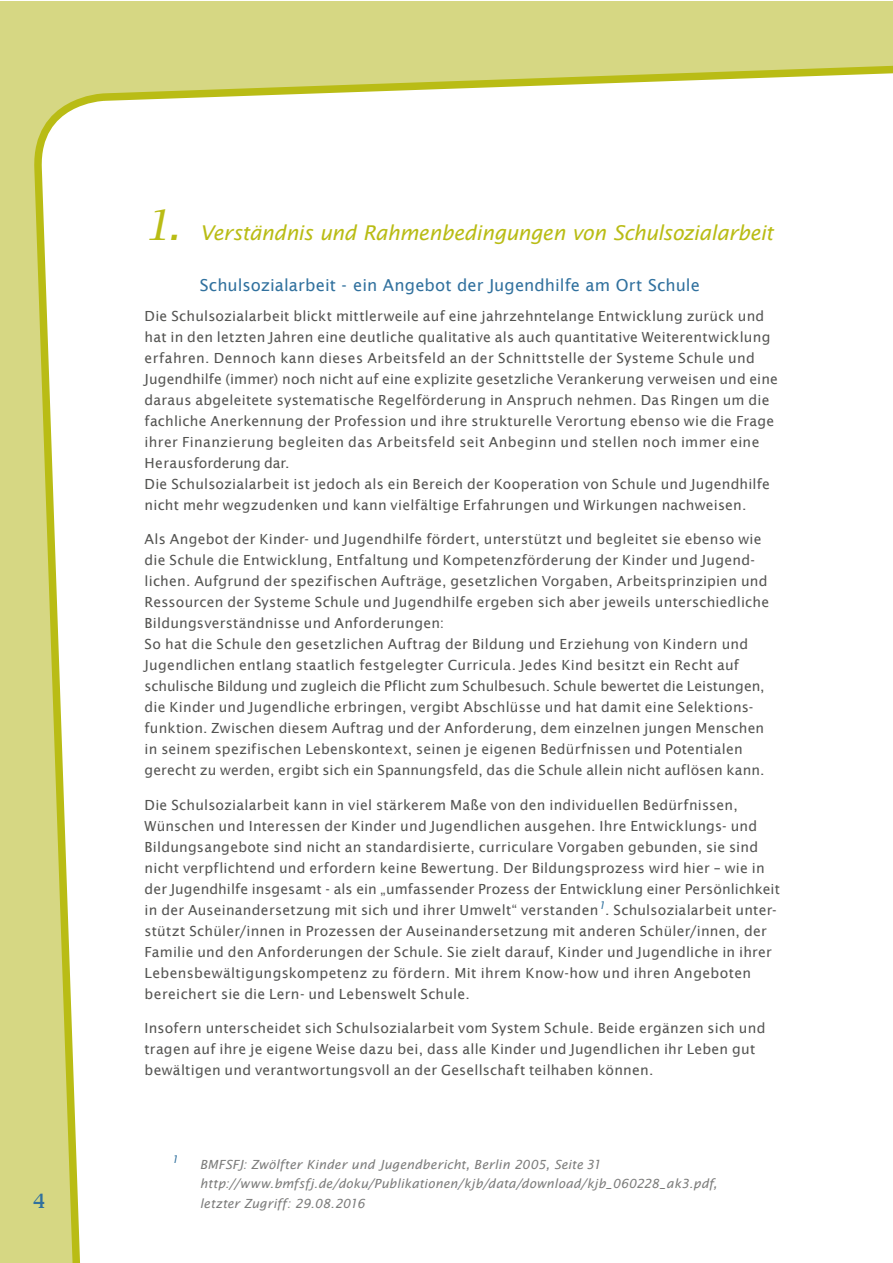
<style>
.page{position:relative;width:893px;height:1263px;background:#fff}
.page>*{position:absolute;margin:0;border:0;box-sizing:border-box;transform-origin:0 0}
.t1{font:italic 20.4px "Lucida Sans";letter-spacing:-.02em;color:#b9bc15}
.t2{font:600 19.5px "Lucida Bright";color:#31719e}
.t3{font:16.5px "Lucida Sans";letter-spacing:.005em;color:#31719e}
.t4{font:13.95px/21px "Lucida Sans";letter-spacing:.015em;color:#545452}
.t5{font:italic 12.6px/19.5px "Lucida Sans";letter-spacing:.01em;color:#7c7c7b}
.t6{font:italic 10.5px "Lucida Sans";color:#31719e}
.s1{font-family:"Lucida Bright";font-size:42px}
</style>
<div class="page">
<div style="left:0;top:1px;width:892px;height:1262px;background:#d6d783"></div>
<div style="left:36px;top:65px;width:856px;height:1198px;background:#fff"></div>
<h2 class="t2" style="left:33px;top:1189px;width:14px">4</h2>
<h1 class="t1" style="left:145px;top:220px;width:630px"><span class="s1">1.</span> Verständnis und Rahmenbedingungen von Schulsozialarbeit</h1>
<p class="t3" style="left:200px;top:275px;width:502px">Schulsozialarbeit - ein Angebot der Jugendhilfe am Ort Schule</p>
<p class="t4" style="left:145px;top:305px;width:635px">Die Schulsozialarbeit blickt mittlerweile auf eine jahrzehntelange Entwicklung zurück und hat in den letzten Jahren eine deutliche qualitative als auch quantitative Weiterentwicklung erfahren. Dennoch kann dieses Arbeitsfeld an der Schnittstelle der Systeme Schule und Jugendhilfe (immer) noch nicht auf eine explizite gesetzliche Verankerung verweisen und eine daraus abgeleitete systematische Regelförderung in Anspruch nehmen. Das Ringen um die fachliche Anerkennung der Profession und ihre strukturelle Verortung ebenso wie die Frage ihrer Finanzierung begleiten das Arbeitsfeld seit Anbeginn und stellen noch immer eine Herausforderung dar.<br>Die Schulsozialarbeit ist jedoch als ein Bereich der Kooperation von Schule und Jugendhilfe nicht mehr wegzudenken und kann vielfältige Erfahrungen und Wirkungen nachweisen.</p>
<p class="t4" style="left:145px;top:528px;width:626px">Als Angebot der Kinder- und Jugendhilfe fördert, unterstützt und begleitet sie ebenso wie die Schule die Entwicklung, Entfaltung und Kompetenzförderung der Kinder und Jugend&shy;lichen. Aufgrund der spezifischen Aufträge, gesetzlichen Vorgaben, Arbeitsprinzipien und Ressourcen der Systeme Schule und Jugendhilfe ergeben sich aber jeweils unterschiedliche Bildungsverständnisse und Anforderungen:<br>So hat die Schule den gesetzlichen Auftrag der Bildung und Erziehung von Kindern und Jugendlichen entlang staatlich festgelegter Curricula. Jedes Kind besitzt ein Recht auf schulische Bildung und zugleich die Pflicht zum Schulbesuch. Schule bewertet die Leistungen, die Kinder und Jugendliche erbringen, vergibt Abschlüsse und hat damit eine Selektions&shy;funktion. Zwischen diesem Auftrag und der Anforderung, dem einzelnen jungen Menschen in seinem spezifischen Lebenskontext, seinen je eigenen Bedürfnissen und Potentialen gerecht zu werden, ergibt sich ein Spannungsfeld, das die Schule allein nicht auflösen kann.</p>
<p class="t4" style="left:145px;top:794px;width:637px">Die Schulsozialarbeit kann in viel stärkerem Maße von den individuellen Bedürfnissen, Wünschen und Interessen der Kinder und Jugendlichen ausgehen. Ihre Entwicklungs- und Bildungsangebote sind nicht an standardisierte, curriculare Vorgaben gebunden, sie sind nicht verpflichtend und erfordern keine Bewertung. Der Bildungsprozess wird hier – wie in der Jugendhilfe insgesamt - als ein „umfassender Prozess der Entwicklung einer Persönlichkeit in der Auseinandersetzung mit sich und ihrer Umwelt“ verstanden<sup>1</sup>. Schulsozialarbeit unter&shy;stützt Schüler/innen in Prozessen der Auseinandersetzung mit anderen Schüler/innen, der Familie und den Anforderungen der Schule. Sie zielt darauf, Kinder und Jugendliche in ihrer Lebensbewältigungskompetenz zu fördern. Mit ihrem Know-how und ihren Angeboten bereichert sie die Lern- und Lebenswelt Schule.</p>
<p class="t4" style="left:145px;top:1017px;width:622px">Insofern unterscheidet sich Schulsozialarbeit vom System Schule. Beide ergänzen sich und tragen auf ihre je eigene Weise dazu bei, dass alle Kinder und Jugendlichen ihr Leben gut bewältigen und verantwortungsvoll an der Gesellschaft teilhaben können.</p>
<p class="t6" style="left:172px;top:1152px;width:8px">1</p>
<p class="t5" style="left:200px;top:1154px;width:519px">BMFSFJ: Zwölfter Kinder und Jugendbericht, Berlin 2005, Seite 31 http://www.bmfsfj.de/doku/Publikationen/kjb/data/download/kjb_060228_ak3.pdf, letzter Zugriff: 29.08.2016</p>
</div>
